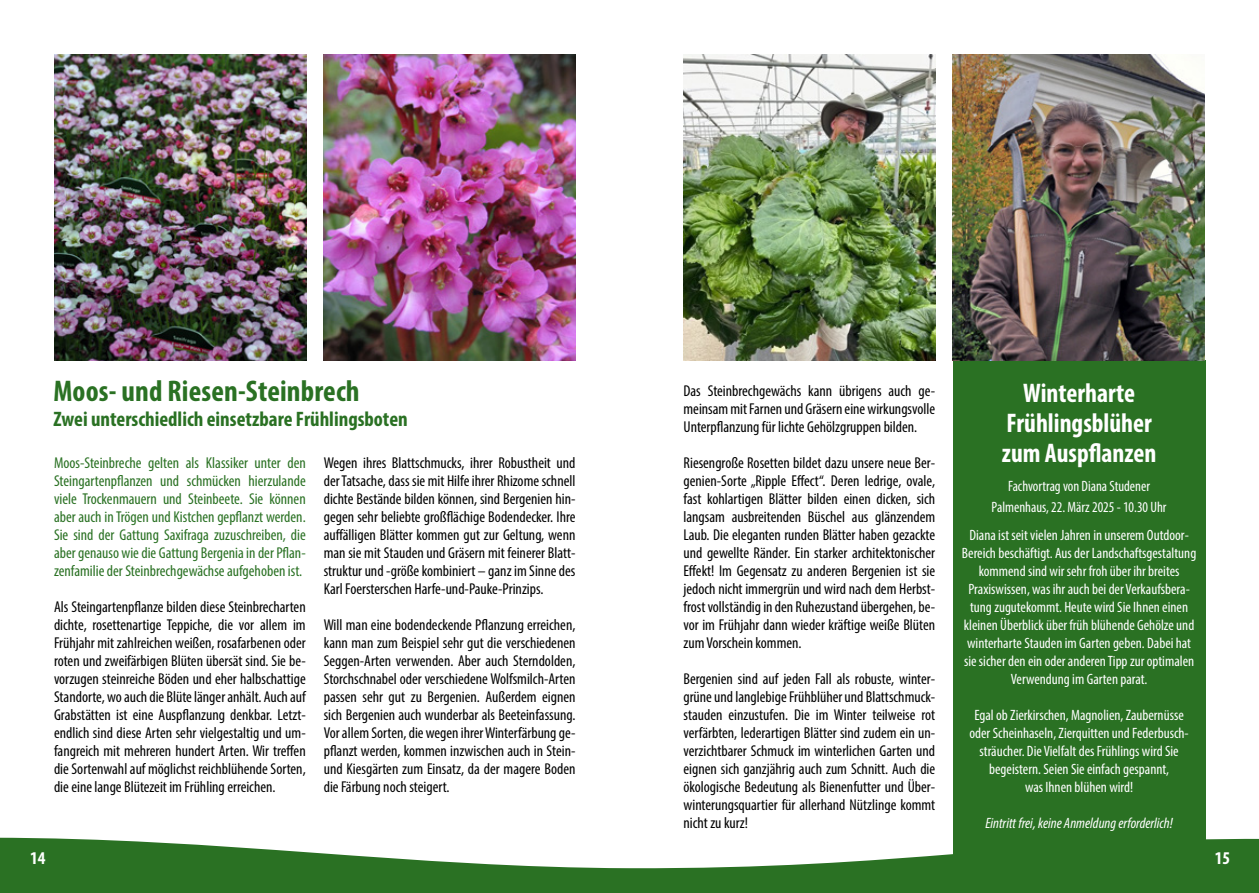
<style>
.page{position:relative;width:1259px;height:893px;background:#fff}
.page>*{position:absolute;margin:0;border:0;box-sizing:border-box;transform-origin:0 0}
.t1{font:700 condensed 30px "Myriad Pro";letter-spacing:.005em;color:#2a7123}
.t2{font:700 condensed 27px/30px "Myriad Pro";color:#fff;text-align:center}
.t3{font:700 condensed 21px "Myriad Pro";color:#2a7123}
.t4{font:700 condensed 18px "Myriad Pro";color:#fff}
.t5{font:condensed 15.75px/18px "Myriad Pro";color:#000;text-align:justify}
.t6{font:condensed 15.75px/18px "Myriad Pro";color:#2a7123;text-align:justify}
.t7{font:condensed 15px/18px "Myriad Pro";color:#fff;text-align:center}
.t8{font:italic condensed 15px "Myriad Pro";color:#fff}
</style>
<div class="page">
<svg style="left:0;top:838px;width:1259px;height:55px;fill:#2a7123"></svg>
<div style="left:953px;top:360px;width:252px;height:533px;background:#2a7123"></div>
<img style="left:953px;top:54px;width:251px;height:306px">
<img style="left:683px;top:54px;width:252px;height:306px">
<img style="left:54px;top:54px;width:252px;height:306px">
<img style="left:324px;top:55px;width:251px;height:305px">
<h1 class="t1" style="left:53px;top:372px;width:308px">Moos- und Riesen-Steinbrech</h1>
<h3 class="t3" style="left:53px;top:406px;width:356px">Zwei unterschiedlich einsetzbare Frühlingsboten</h3>
<p class="t6" style="left:54px;top:454px;width:253px">Moos-Steinbreche gelten als Klassiker unter den Steingartenpflanzen und schmücken hierzulande viele Trockenmauern und Steinbeete. Sie können aber auch in Trögen und Kistchen gepflanzt werden.<br>Sie sind der Gattung Saxifraga zuzuschreiben, die aber genauso wie die Gattung Bergenia in der Pflan&shy;zenfamilie der Steinbrechgewächse aufgehoben ist.</p>
<p class="t5" style="left:54px;top:598px;width:253px">Als Steingartenpflanze bilden diese Steinbrecharten dichte, rosettenartige Teppiche, die vor allem im Frühjahr mit zahlreichen weißen, rosafarbenen oder roten und zweifärbigen Blüten übersät sind. Sie be&shy;vorzugen steinreiche Böden und eher halbschattige Standorte, wo auch die Blüte länger anhält. Auch auf Grabstätten ist eine Auspflanzung denkbar. Letzt&shy;endlich sind diese Arten sehr vielgestaltig und um&shy;fangreich mit mehreren hundert Arten. Wir treffen die Sortenwahl auf möglichst reichblühende Sorten, die eine lange Blütezeit im Frühling erreichen.</p>
<p class="t5" style="left:324px;top:454px;width:253px">Wegen ihres Blattschmucks, ihrer Robustheit und der Tatsache, dass sie mit Hilfe ihrer Rhizome schnell dichte Bestände bilden können, sind Bergenien hin&shy;gegen sehr beliebte großflächige Bodendecker. Ihre auffälligen Blätter kommen gut zur Geltung, wenn man sie mit Stauden und Gräsern mit feinerer Blatt&shy;struktur und -größe kombiniert – ganz im Sinne des Karl Foersterschen Harfe-und-Pauke-Prinzips.</p>
<p class="t5" style="left:324px;top:616px;width:253px">Will man eine bodendeckende Pflanzung erreichen, kann man zum Beispiel sehr gut die verschiedenen Seggen-Arten verwenden. Aber auch Sterndolden, Storchschnabel oder verschiedene Wolfsmilch-Arten passen sehr gut zu Bergenien. Außerdem eignen sich Bergenien auch wunderbar als Beeteinfassung.<br>Vor allem Sorten, die wegen ihrer Winterfärbung ge&shy;pflanzt werden, kommen inzwischen auch in Stein&shy;und Kiesgärten zum Einsatz, da der magere Boden die Färbung noch steigert.</p>
<p class="t5" style="left:683px;top:382px;width:253px">Das Steinbrechgewächs kann übrigens auch ge&shy;meinsam mit Farnen und Gräsern eine wirkungsvolle Unterpflanzung für lichte Gehölzgruppen bilden.</p>
<p class="t5" style="left:683px;top:454px;width:253px">Riesengroße Rosetten bildet dazu unsere neue Ber&shy;genien-Sorte „Ripple Effect“. Deren ledrige, ovale, fast kohlartigen Blätter bilden einen dicken, sich langsam ausbreitenden Büschel aus glänzendem Laub. Die eleganten runden Blätter haben gezackte und gewellte Ränder. Ein starker architektonischer Effekt! Im Gegensatz zu anderen Bergenien ist sie jedoch nicht immergrün und wird nach dem Herbst&shy;frost vollständig in den Ruhezustand übergehen, be&shy;vor im Frühjahr dann wieder kräftige weiße Blüten zum Vorschein kommen.</p>
<p class="t5" style="left:683px;top:670px;width:253px">Bergenien sind auf jeden Fall als robuste, winter&shy;grüne und langlebige Frühblüher und Blattschmuck&shy;stauden einzustufen. Die im Winter teilweise rot verfärbten, lederartigen Blätter sind zudem ein un&shy;verzichtbarer Schmuck im winterlichen Garten und eignen sich ganzjährig auch zum Schnitt. Auch die ökologische Bedeutung als Bienenfutter und Über&shy;winterungsquartier für allerhand Nützlinge kommt nicht zu kurz!</p>
<h2 class="t2" style="left:1002px;top:377px;width:156px">Winterharte<br>Frühlingsblüher zum Auspflanzen</h2>
<p class="t7" style="left:991px;top:476px;width:176px;line-height:21px">Fachvortrag von Diana Studener<br>Palmenhaus, 22. März 2025 - 10.30 Uhr</p>
<p class="t7" style="left:962px;top:526px;width:236px">Diana ist seit vielen Jahren in unserem Outdoor-Bereich beschäftigt. Aus der Landschaftsgestaltung kommend sind wir sehr froh über ihr breites Praxiswissen, was ihr auch bei der Verkaufsbera&shy;tung zugutekommt. Heute wird Sie Ihnen einen kleinen Überblick über früh blühende Gehölze und winterharte Stauden im Garten geben. Dabei hat sie sicher den ein oder anderen Tipp zur optimalen Verwendung im Garten parat.</p>
<p class="t7" style="left:969px;top:706px;width:221px">Egal ob Zierkirschen, Magnolien, Zaubernüsse oder Scheinhaseln, Zierquitten und Federbusch&shy;sträucher. Die Vielfalt des Frühlings wird Sie begeistern. Seien Sie einfach gespannt,<br>was Ihnen blühen wird!</p>
<p class="t8" style="left:985px;top:814px;width:189px">Eintritt frei, keine Anmeldung erforderlich!</p>
<p class="t4" style="left:30px;top:847px;width:17px">14</p>
<p class="t4" style="left:1214px;top:847px;width:17px">15</p>
</div>
